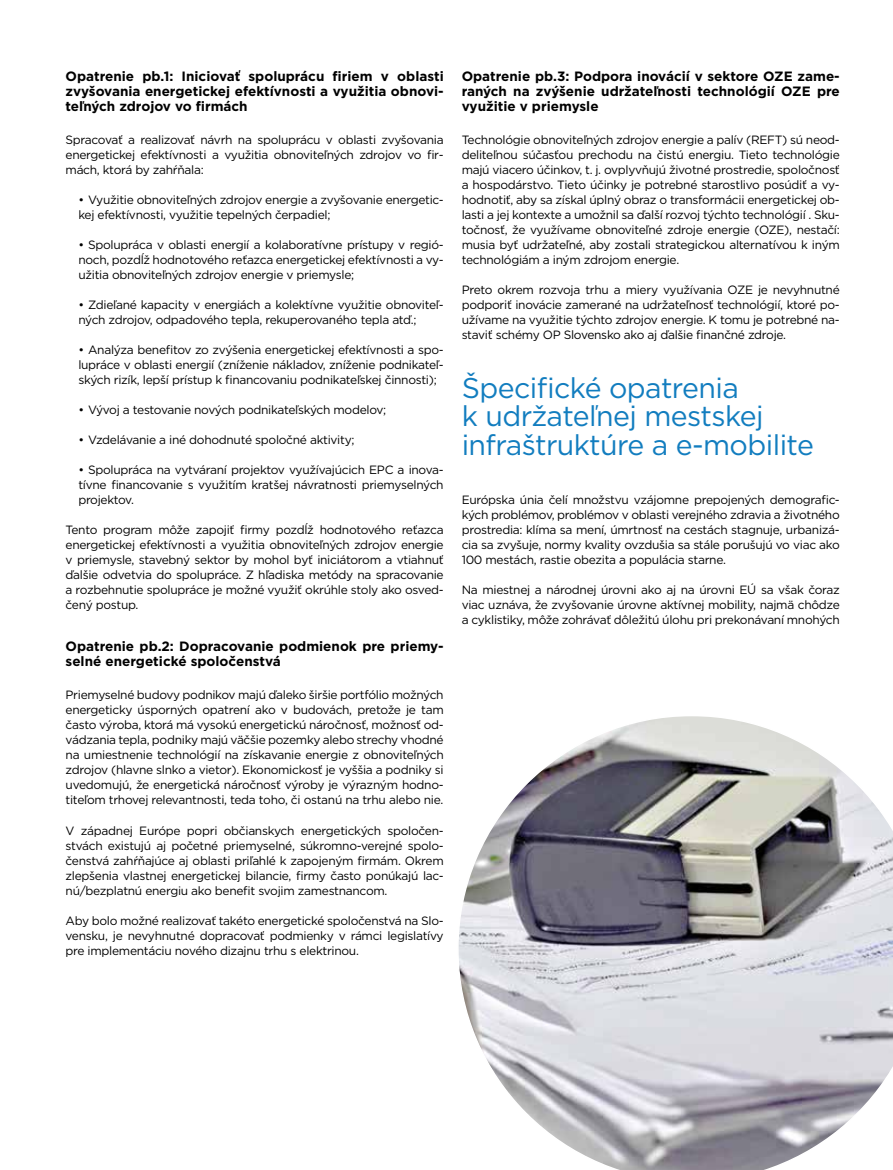
<style>
.page{position:relative;width:893px;height:1170px;background:#fff}
.page>*{position:absolute;margin:0;border:0;box-sizing:border-box;transform-origin:0 0}
.t1{font:28.5px/28.5px "Gotham";letter-spacing:-.02em;color:#127dbf}
.t2{font:700 13.5px/15px "Gotham";color:#000;text-align:justify}
.t3{font:12px/15px "Gotham";letter-spacing:-.025em;color:#000;text-align:justify}
</style>
<div class="page">
<svg style="left:458px;top:716px;width:435px;height:453px"></svg>
<p class="t2" style="left:66px;top:69px;width:380px">Opatrenie pb.1: Iniciovať spoluprácu firiem v oblasti zvyšovania energetickej efektívnosti a využitia obnovi&shy;teľných zdrojov vo firmách</p>
<p class="t3" style="left:66px;top:132px;width:380px">Spracovať a realizovať návrh na spoluprácu v oblasti zvyšovania energetickej efektívnosti a využitia obnoviteľných zdrojov vo fir&shy;mách, ktorá by zahŕňala:</p>
<p class="t3" style="left:78px;top:192px;width:367px">• Využitie obnoviteľných zdrojov energie a zvyšovanie energetic&shy;kej efektívnosti, využitie tepelných čerpadiel;</p>
<p class="t3" style="left:78px;top:237px;width:367px">• Spolupráca v oblasti energií a kolaboratívne prístupy v regió&shy;noch, pozdĺž hodnotového reťazca energetickej efektívnosti a vy&shy;užitia obnoviteľných zdrojov energie v priemysle;</p>
<p class="t3" style="left:78px;top:297px;width:367px">• Zdieľané kapacity v energiách a kolektívne využitie obnoviteľ&shy;ných zdrojov, odpadového tepla, rekuperovaného tepla atď.;</p>
<p class="t3" style="left:78px;top:342px;width:367px">• Analýza benefitov zo zvýšenia energetickej efektívnosti a spo&shy;lupráce v oblasti energií (zníženie nákladov, zníženie podnikateľ&shy;ských rizík, lepší prístup k financovaniu podnikateľskej činnosti);</p>
<p class="t3" style="left:78px;top:402px;width:309px">• Vývoj a testovanie nových podnikateľských modelov;</p>
<p class="t3" style="left:78px;top:432px;width:278px">• Vzdelávanie a iné dohodnuté spoločné aktivity;</p>
<p class="t3" style="left:78px;top:462px;width:367px">• Spolupráca na vytváraní projektov využívajúcich EPC a inova&shy;tívne financovanie s využitím kratšej návratnosti priemyselných projektov.</p>
<p class="t3" style="left:66px;top:522px;width:380px">Tento program môže zapojiť firmy pozdĺž hodnotového reťazca energetickej efektívnosti a využitia obnoviteľných zdrojov energie v priemysle, stavebný sektor by mohol byť iniciátorom a vtiahnuť ďalšie odvetvia do spolupráce. Z hľadiska metódy na spracovanie a rozbehnutie spolupráce je možné využiť okrúhle stoly ako osved&shy;čený postup.</p>
<p class="t2" style="left:66px;top:639px;width:380px">Opatrenie pb.2: Dopracovanie podmienok pre priemy&shy;selné energetické spoločenstvá</p>
<p class="t3" style="left:66px;top:687px;width:380px">Priemyselné budovy podnikov majú ďaleko širšie portfólio možných energeticky úsporných opatrení ako v budovách, pretože je tam často výroba, ktorá má vysokú energetickú náročnosť, možnosť od&shy;vádzania tepla, podniky majú väčšie pozemky alebo strechy vhodné na umiestnenie technológií na získavanie energie z obnoviteľných zdrojov (hlavne slnko a vietor). Ekonomickosť je vyššia a podniky si uvedomujú, že energetická náročnosť výroby je výrazným hodno&shy;titeľom trhovej relevantnosti, teda toho, či ostanú na trhu alebo nie.</p>
<p class="t3" style="left:66px;top:822px;width:380px">V západnej Európe popri občianskych energetických spoločen&shy;stvách existujú aj početné priemyselné, súkromno-verejné spolo&shy;čenstvá zahŕňajúce aj oblasti priľahlé k zapojeným firmám. Okrem zlepšenia vlastnej energetickej bilancie, firmy často ponúkajú lac&shy;nú/bezplatnú energiu ako benefit svojim zamestnancom.</p>
<p class="t3" style="left:66px;top:912px;width:380px">Aby bolo možné realizovať takéto energetické spoločenstvá na Slo&shy;vensku, je nevyhnutné dopracovať podmienky v rámci legislatívy pre implementáciu nového dizajnu trhu s elektrinou.</p>
<p class="t2" style="left:462px;top:69px;width:380px">Opatrenie pb.3: Podpora inovácií v sektore OZE zame&shy;raných na zvýšenie udržateľnosti technológií OZE pre využitie v priemysle</p>
<p class="t3" style="left:462px;top:132px;width:380px">Technológie obnoviteľných zdrojov energie a palív (REFT) sú neod&shy;deliteľnou súčasťou prechodu na čistú energiu. Tieto technológie majú viacero účinkov, t. j. ovplyvňujú životné prostredie, spoločnosť a hospodárstvo. Tieto účinky je potrebné starostlivo posúdiť a vy&shy;hodnotiť, aby sa získal úplný obraz o transformácii energetickej ob&shy;lasti a jej kontexte a umožnil sa ďalší rozvoj týchto technológií . Sku&shy;točnosť, že využívame obnoviteľné zdroje energie (OZE), nestačí: musia byť udržateľné, aby zostali strategickou alternatívou k iným technológiám a iným zdrojom energie.</p>
<p class="t3" style="left:462px;top:282px;width:380px">Preto okrem rozvoja trhu a miery využívania OZE je nevyhnutné podporiť inovácie zamerané na udržateľnosť technológií, ktoré po&shy;užívame na využitie týchto zdrojov energie. K tomu je potrebné na&shy;staviť schémy OP Slovensko ako aj ďalšie finančné zdroje.</p>
<h1 class="t1" style="left:462px;top:373px;width:354px">Špecifické opatrenia<br>k udržateľnej mestskej infraštruktúre a e-mobilite</h1>
<p class="t3" style="left:462px;top:492px;width:380px">Európska únia čelí množstvu vzájomne prepojených demografic&shy;kých problémov, problémov v oblasti verejného zdravia a životného prostredia: klíma sa mení, úmrtnosť na cestách stagnuje, urbanizá&shy;cia sa zvyšuje, normy kvality ovzdušia sa stále porušujú vo viac ako 100 mestách, rastie obezita a populácia starne.</p>
<p class="t3" style="left:462px;top:582px;width:380px">Na miestnej a národnej úrovni ako aj na úrovni EÚ sa však čoraz viac uznáva, že zvyšovanie úrovne aktívnej mobility, najmä chôdze a cyklistiky, môže zohrávať dôležitú úlohu pri prekonávaní mnohých</p>
</div>
